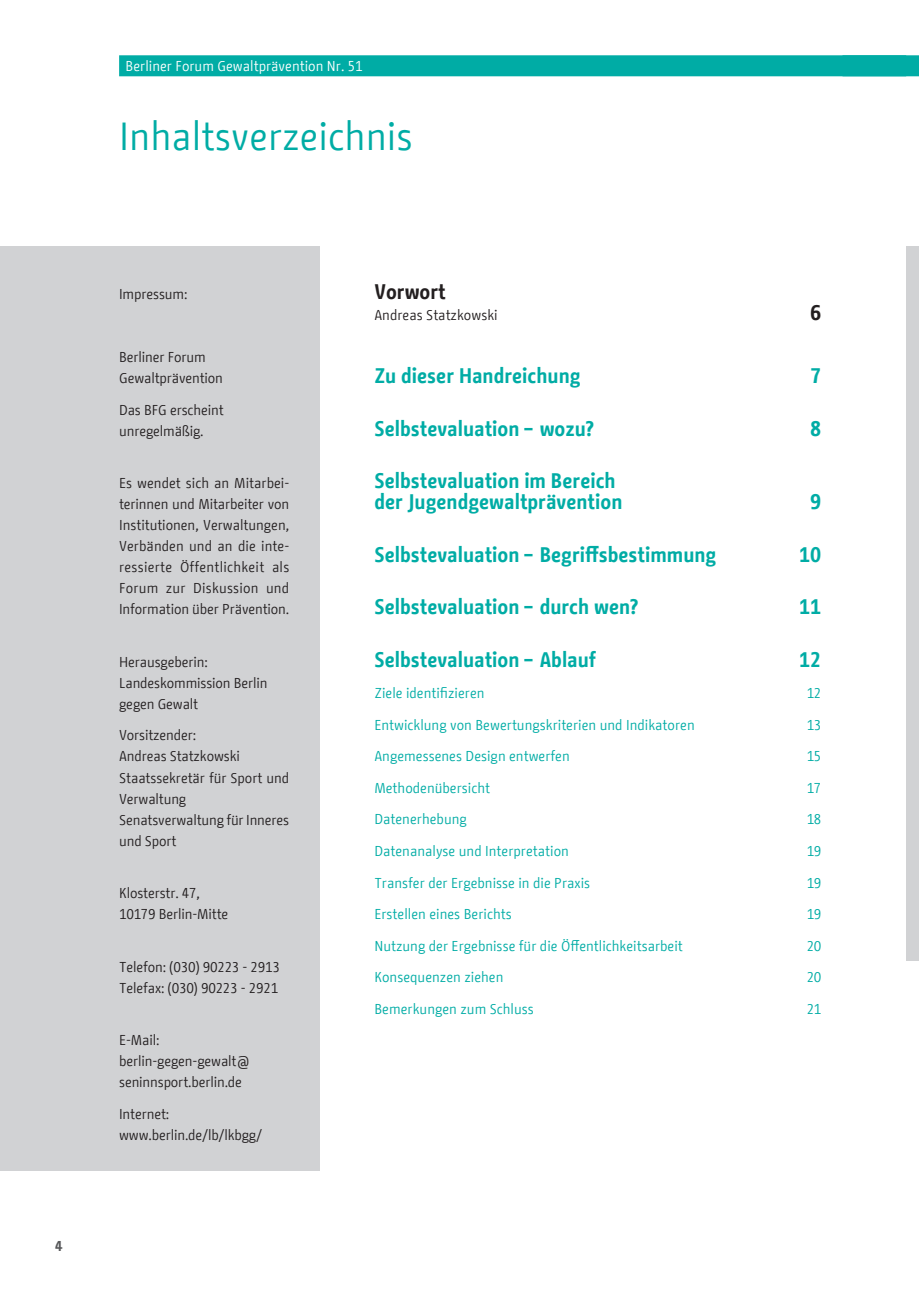
<style>
.page{position:relative;width:919px;height:1289px;background:#fff}
.page>*{position:absolute;margin:0;border:0;box-sizing:border-box;transform-origin:0 0}
.t1{font:39px "BMF Change";color:#00aca5}
.t2{font:700 21px/21px "BMF Change";color:#00aca5}
.t3{font:700 21px "BMF Change";color:#231f20}
.t4{font:14.25px/21px "BMF Change";letter-spacing:-.01em;color:#231f20}
.t5{font:14.25px "BMF Change";color:#00aca5}
.t6{font:14.25px "BMF Change";color:#fff}
.t7{font:700 14.25px "BMF Change";color:#57585a}
</style>
<div class="page">
<div style="left:852px;top:55px;width:66px;height:21px;background:#00aca5"></div>
<div style="left:130px;top:55px;width:765px;height:21px;background:#00aca5"></div>
<div style="left:0;top:247px;width:319px;height:924px;background:#d1d2d4"></div>
<div style="left:906px;top:247px;width:12px;height:714px;background:#d1d2d4"></div>
<p class="t7" style="left:55px;top:1235px;width:9px">4</p>
<p class="t6" style="left:125px;top:56px;width:239px">Berliner Forum Gewaltprävention Nr. 51</p>
<h1 class="t1" style="left:119px;top:109px;width:295px">Inhaltsverzeichnis</h1>
<p class="t4" style="left:119px;top:284px;width:70px">Impressum:</p>
<p class="t4" style="left:119px;top:347px;width:105px">Berliner Forum<br>Gewaltprävention</p>
<p class="t4" style="left:119px;top:399px;width:106px">Das BFG erscheint unregelmäßig.</p>
<p class="t4" style="left:119px;top:473px;width:172px;text-align:justify">Es wendet sich an Mitarbei&shy;terinnen und Mitarbeiter von Institutionen, Verwaltungen, Verbänden und an die inte&shy;ressierte Öffentlichkeit als Forum zur Diskussion und Information über Prävention.</p>
<p class="t4" style="left:119px;top:651px;width:150px">Herausgeberin:<br>Landeskommission Berlin gegen Gewalt</p>
<p class="t4" style="left:119px;top:725px;width:172px">Vorsitzender:<br>Andreas Statzkowski<br>Staatssekretär für Sport und<br>Verwaltung<br>Senatsverwaltung für Inneres und Sport</p>
<p class="t4" style="left:119px;top:882px;width:111px">Klosterstr. 47,<br>10179 Berlin-Mitte</p>
<p class="t4" style="left:119px;top:956px;width:162px">Telefon: (030) 90223 - 2913<br>Telefax: (030) 90223 - 2921</p>
<p class="t4" style="left:119px;top:1029px;width:132px">E-Mail: berlin-gegen-gewalt@ seninnsport.berlin.de</p>
<p class="t4" style="left:119px;top:1103px;width:144px">Internet: www.berlin.de/lb/lkbgg/</p>
<h2 class="t3" style="left:374px;top:277px;width:73px">Vorwort</h2>
<p class="t4" style="left:374px;top:305px;width:125px">Andreas Statzkowski</p>
<h2 class="t3" style="left:810px;top:298px;width:12px">6</h2>
<h2 class="t2" style="left:374px;top:365px;width:208px">Zu dieser Handreichung</h2>
<h2 class="t2" style="left:810px;top:365px;width:12px">7</h2>
<h2 class="t2" style="left:374px;top:418px;width:221px">Selbstevaluation – wozu?</h2>
<h2 class="t2" style="left:810px;top:418px;width:12px">8</h2>
<h2 class="t2" style="left:374px;top:470px;width:249px">Selbstevaluation im Bereich der Jugendgewaltprävention</h2>
<h2 class="t2" style="left:810px;top:491px;width:12px">9</h2>
<h2 class="t2" style="left:374px;top:544px;width:343px">Selbstevaluation – Begriffsbestimmung</h2>
<h2 class="t2" style="left:799px;top:544px;width:23px">10</h2>
<h2 class="t2" style="left:374px;top:596px;width:265px">Selbstevaluation – durch wen?</h2>
<h2 class="t2" style="left:799px;top:596px;width:23px">11</h2>
<h2 class="t2" style="left:374px;top:649px;width:223px">Selbstevaluation – Ablauf</h2>
<h2 class="t2" style="left:799px;top:649px;width:23px">12</h2>
<p class="t5" style="left:374px;top:683px;width:112px">Ziele identifizieren</p>
<p class="t5" style="left:806px;top:683px;width:16px">12</p>
<p class="t5" style="left:374px;top:714px;width:322px">Entwicklung von Bewertungskriterien und Indikatoren</p>
<p class="t5" style="left:806px;top:714px;width:16px">13</p>
<p class="t5" style="left:374px;top:746px;width:197px">Angemessenes Design entwerfen</p>
<p class="t5" style="left:806px;top:746px;width:16px">15</p>
<p class="t5" style="left:374px;top:777px;width:117px">Methodenübersicht</p>
<p class="t5" style="left:806px;top:777px;width:16px">17</p>
<p class="t5" style="left:374px;top:809px;width:94px">Datenerhebung</p>
<p class="t5" style="left:806px;top:809px;width:16px">18</p>
<p class="t5" style="left:374px;top:840px;width:196px">Datenanalyse und Interpretation</p>
<p class="t5" style="left:806px;top:840px;width:16px">19</p>
<p class="t5" style="left:374px;top:872px;width:217px">Transfer der Ergebnisse in die Praxis</p>
<p class="t5" style="left:806px;top:872px;width:16px">19</p>
<p class="t5" style="left:374px;top:903px;width:139px">Erstellen eines Berichts</p>
<p class="t5" style="left:806px;top:903px;width:16px">19</p>
<p class="t5" style="left:374px;top:935px;width:310px">Nutzung der Ergebnisse für die Öffentlichkeitsarbeit</p>
<p class="t5" style="left:806px;top:935px;width:16px">20</p>
<p class="t5" style="left:374px;top:966px;width:131px">Konsequenzen ziehen</p>
<p class="t5" style="left:806px;top:966px;width:16px">20</p>
<p class="t5" style="left:374px;top:998px;width:161px">Bemerkungen zum Schluss</p>
<p class="t5" style="left:806px;top:998px;width:16px">21</p>
</div>
